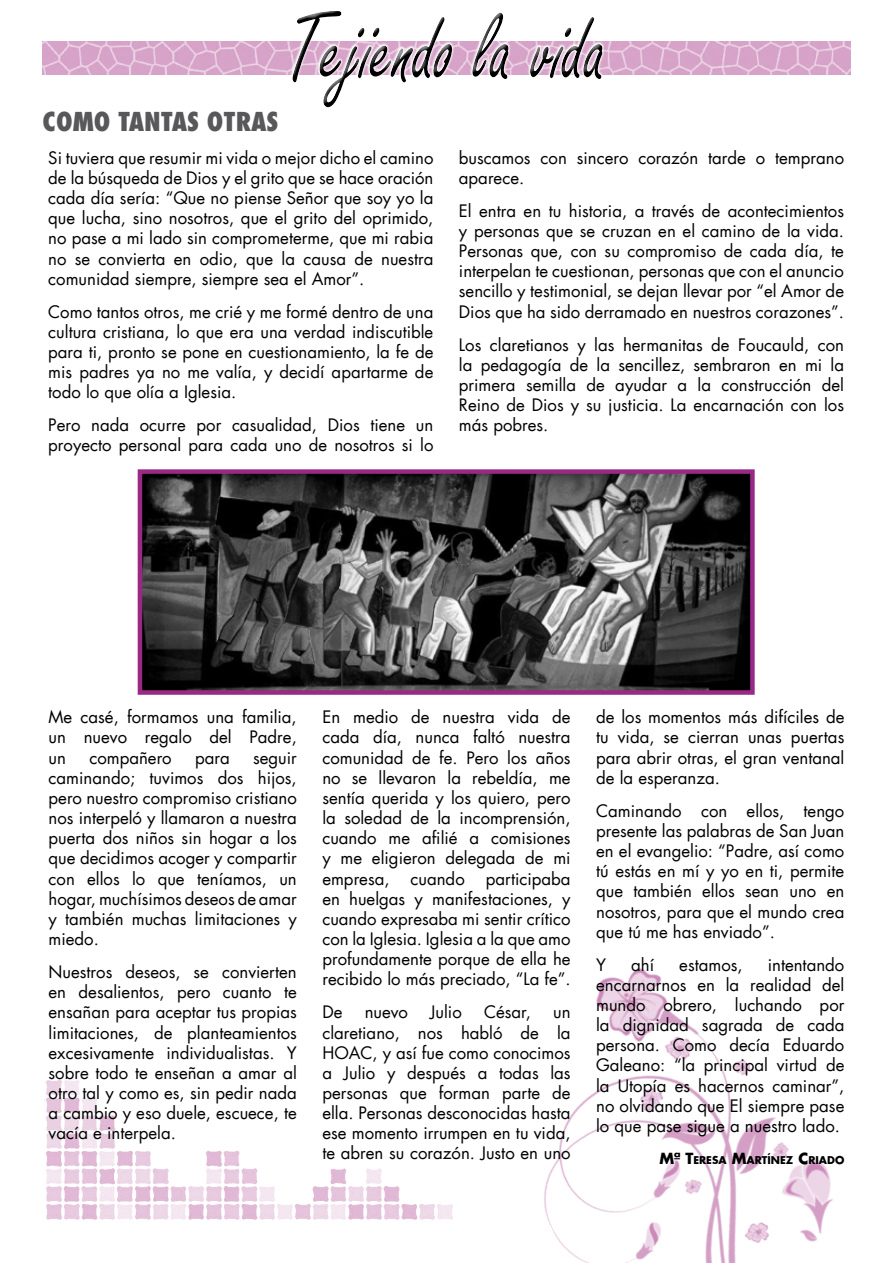
<style>
.page{position:relative;width:893px;height:1263px;background:#fff}
.page>*{position:absolute;margin:0;border:0;box-sizing:border-box;transform-origin:0 0}
.t1{font:800 condensed 25.5px "Futura";color:#58585a}
.t2{font:16.8px/20.1px "Futura LT";color:#000;text-align:justify}
.t3{font:700 10.5px "Futura";color:#000}
.s1{font-size:15px}
</style>
<div class="page">
<img style="left:452px;top:968px;width:381px;height:295px">
<img style="left:44px;top:1080px;width:408px;height:140px">
<img style="left:43px;top:41px;width:807px;height:33px">
<div style="left:288px;top:7px;width:316px;height:102px;background:#fff"></div>
<div style="left:290px;top:10px;width:314px;height:97px;background:#000;opacity:.75"></div>
<img style="left:143px;top:474px;width:607px;height:216px">
<div style="left:138px;top:469px;width:617px;height:226px;border:4px solid #992984"></div>
<h1 class="t1" style="left:43px;top:105px;width:238px">COMO TANTAS OTRAS</h1>
<p class="t2" style="left:48px;top:148px;width:387px">Si tuviera que resumir mi vida o mejor dicho el camino de la búsqueda de Dios y el grito que se hace oración cada día sería: “Que no piense Señor que soy yo la que lucha, sino nosotros, que el grito del oprimido, no pase a mi lado sin comprometerme, que mi rabia no se convierta en odio, que la causa de nuestra comunidad siempre, siempre sea el Amor”.</p>
<p class="t2" style="left:48px;top:302px;width:387px">Como tantos otros, me crié y me formé dentro de una cultura cristiana, lo que era una verdad indiscutible para ti, pronto se pone en cuestionamiento, la fe de mis padres ya no me valía, y decidí apartarme de todo lo que olía a Iglesia.</p>
<p class="t2" style="left:48px;top:415px;width:387px">Pero nada ocurre por casualidad, Dios tiene un proyecto personal para cada uno de nosotros si lo</p>
<p class="t2" style="left:459px;top:148px;width:387px">buscamos con sincero corazón tarde o temprano aparece.</p>
<p class="t2" style="left:459px;top:201px;width:387px">El entra en tu historia, a través de acontecimientos y personas que se cruzan en el camino de la vida.<br>Personas que, con su compromiso de cada día, te interpelan te cuestionan, personas que con el anuncio sencillo y testimonial, se dejan llevar por “el Amor de Dios que ha sido derramado en nuestros corazones”.</p>
<p class="t2" style="left:459px;top:334px;width:387px">Los claretianos y las hermanitas de Foucauld, con la pedagogía de la sencillez, sembraron en mi la primera semilla de ayudar a la construcción del Reino de Dios y su justicia. La encarnación con los más pobres.</p>
<p class="t2" style="left:49px;top:707px;width:250px">Me casé, formamos una familia, un nuevo regalo del Padre, un</p>
<p class="t2" style="left:89px;top:748px;width:84px">compañero</p>
<p class="t2" style="left:195px;top:748px;width:36px">para</p>
<p class="t2" style="left:49px;top:748px;width:250px;text-indent:204px">seguir caminando; tuvimos dos hijos, pero nuestro compromiso cristiano nos interpeló y llamaron a nuestra puerta dos niños sin hogar a los que decidimos acoger y compartir con ellos lo que teníamos, un hogar, muchísimos deseos de amar y también muchas limitaciones y miedo.</p>
<p class="t2" style="left:49px;top:962px;width:250px">Nuestros deseos, se convierten en desalientos, pero cuanto te ensañan para aceptar tus propias limitaciones, de planteamientos excesivamente individualistas. Y sobre todo te enseñan a amar al otro tal y como es, sin pedir nada a cambio y eso duele, escuece, te vacía e interpela.</p>
<p class="t2" style="left:322px;top:707px;width:250px">En medio de nuestra vida de cada día, nunca faltó nuestra comunidad de fe. Pero los años no se llevaron la rebeldía, me sentía querida y los quiero, pero la soledad de la incomprensión, cuando me afilié a comisiones y me eligieron delegada de mi empresa, cuando participaba en huelgas y manifestaciones, y cuando expresaba mi sentir crítico con la Iglesia. Iglesia a la que amo profundamente porque de ella he recibido lo más preciado, “La fe”.</p>
<p class="t2" style="left:322px;top:1002px;width:22px">De</p>
<p class="t2" style="left:365px;top:1002px;width:45px">nuevo</p>
<p class="t2" style="left:430px;top:1002px;width:33px">Julio</p>
<p class="t2" style="left:484px;top:1002px;width:48px">César,</p>
<p class="t2" style="left:322px;top:1002px;width:250px;text-indent:231px">un claretiano, nos habló de la HOAC, y así fue como conocimos a Julio y después a todas las personas que forman parte de ella. Personas desconocidas hasta ese momento irrumpen en tu vida, te abren su corazón. Justo en uno</p>
<p class="t2" style="left:596px;top:707px;width:250px">de los momentos más difíciles de tu vida, se cierran unas puertas para abrir otras, el gran ventanal de la esperanza.</p>
<p class="t2" style="left:596px;top:801px;width:250px">Caminando con ellos, tengo presente las palabras de San Juan en el evangelio: “Padre, así como tú estás en mí y yo en ti, permite que también ellos sean uno en nosotros, para que el mundo crea que tú me has enviado”.</p>
<p class="t2" style="left:596px;top:954px;width:11px">Y</p>
<p class="t2" style="left:631px;top:954px;width:24px">ahí</p>
<p class="t2" style="left:679px;top:954px;width:65px">estamos,</p>
<p class="t2" style="left:596px;top:954px;width:250px;text-indent:172px">intentando encarnarnos en la realidad del mundo obrero, luchando por la dignidad sagrada de cada persona. Como decía Eduardo Galeano: “la principal virtud de la Utopía es hacernos caminar”, no olvidando que El siempre pase lo que pase sigue a nuestro lado.</p>
<p class="t3" style="left:659px;top:1153px;width:187px"><span class="s1">Mª T</span>ERESA <span class="s1">M</span>ARTÍNEZ <span class="s1">C</span>RIADO</p>
</div>
